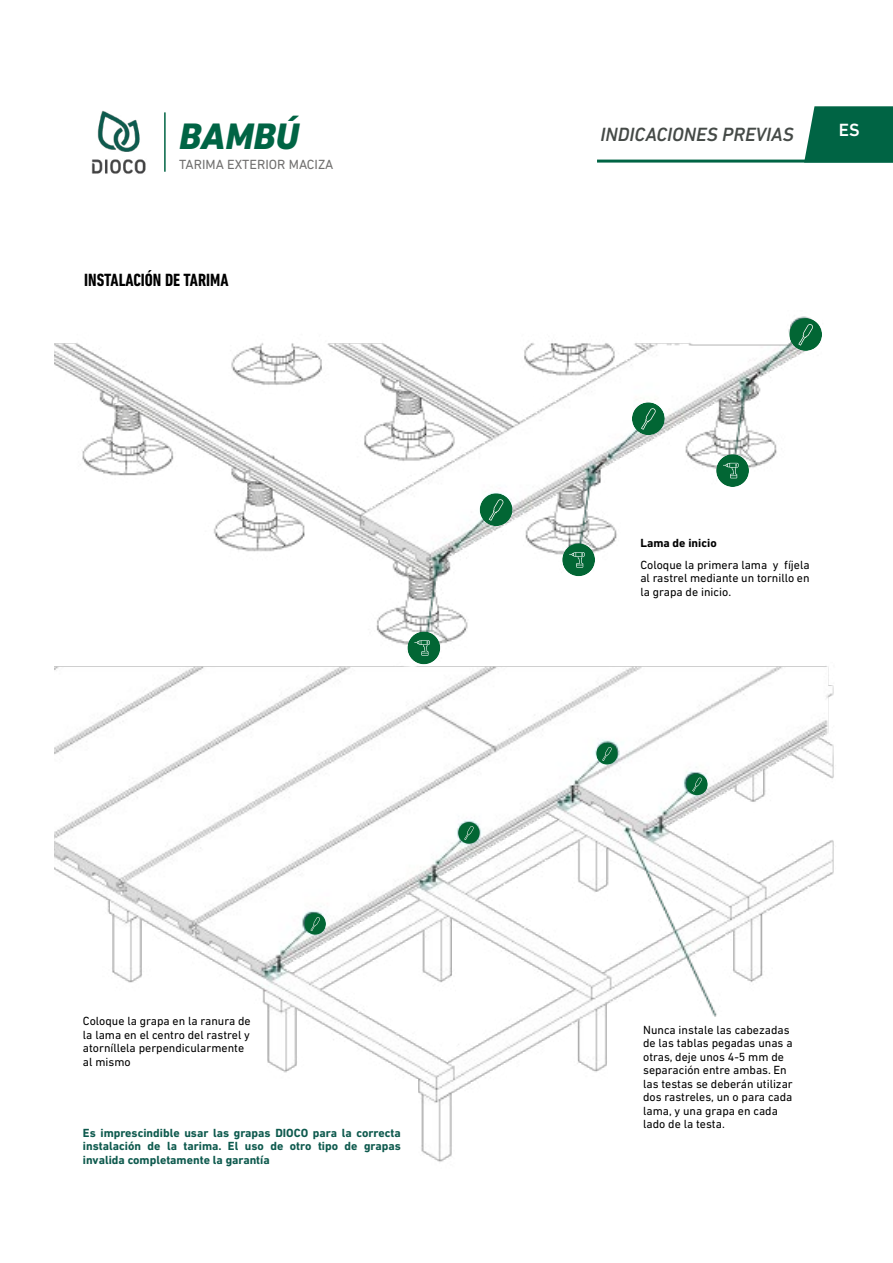
<style>
.page{position:relative;width:893px;height:1263px;background:#fff}
.page>*{position:absolute;margin:0;border:0;box-sizing:border-box;transform-origin:0 0}
.t1{font:italic 800 37.5px "DIN Next LT Pro";color:#006444}
.t2{font:italic 500 19.5px "DIN Next LT Pro";color:#454a47}
.t3{font:700 condensed 18px "DIN Next LT Pro";color:#000}
.t4{font:500 18px "DIN Next LT Pro";color:#fff}
.t5{font:13.5px "DIN Next LT Pro";color:#71706f}
.t6{font:12px/13.5px "DIN Next LT Pro";color:#000}
.t7{font:700 12px/13.5px "DIN Next LT Pro";color:#0d594d;text-align:justify}
.t8{font:700 12px "DIN Next LT Pro";color:#000}
</style>
<div class="page">
<img style="left:91px;top:110px;width:55px;height:64px">
<hr style="left:164px;top:112px;width:2px;height:60px;background:#006444">
<hr style="left:597px;top:160px;width:296px;height:3px;background:#006444">
<svg style="left:804px;top:106px;width:89px;height:57px;background:#116e50"></svg>
<img style="left:54px;top:316px;width:780px;height:846px">
<div style="left:407px;top:631px;width:33px;height:33px;background:#026634;border-radius:50%"></div>
<svg style="left:414px;top:640px;width:16px;height:16px"></svg>
<div style="left:562px;top:543px;width:33px;height:33px;background:#026634;border-radius:50%"></div>
<svg style="left:569px;top:552px;width:16px;height:16px"></svg>
<div style="left:716px;top:454px;width:33px;height:33px;background:#026634;border-radius:50%"></div>
<svg style="left:723px;top:463px;width:16px;height:15px"></svg>
<div style="left:789px;top:318px;width:33px;height:33px;background:#026634;border-radius:50%"></div>
<svg style="left:798px;top:324px;width:15px;height:22px"></svg>
<div style="left:632px;top:402px;width:33px;height:33px;background:#026634;border-radius:50%"></div>
<svg style="left:641px;top:408px;width:15px;height:22px"></svg>
<div style="left:480px;top:493px;width:32px;height:33px;background:#026634;border-radius:50%"></div>
<svg style="left:489px;top:499px;width:14px;height:22px"></svg>
<div style="left:305px;top:913px;width:21px;height:21px;background:#026634;border-radius:50%"></div>
<svg style="left:310px;top:917px;width:10px;height:14px"></svg>
<div style="left:458px;top:822px;width:22px;height:22px;background:#026634;border-radius:50%"></div>
<svg style="left:464px;top:826px;width:10px;height:14px"></svg>
<div style="left:596px;top:743px;width:22px;height:21px;background:#026634;border-radius:50%"></div>
<svg style="left:602px;top:747px;width:10px;height:14px"></svg>
<div style="left:686px;top:774px;width:22px;height:21px;background:#026634;border-radius:50%"></div>
<svg style="left:692px;top:778px;width:10px;height:14px"></svg>
<h1 class="t1" style="left:179px;top:114px;width:121px">BAMBÚ</h1>
<p class="t5" style="left:179px;top:157px;width:156px">TARIMA EXTERIOR MACIZA</p>
<h3 class="t3" style="left:84px;top:269px;width:146px">INSTALACIÓN DE TARIMA</h3>
<p class="t6" style="left:83px;top:1014px;width:169px">Coloque la grapa en la ranura de la lama en el centro del rastrel y atorníllela perpendicularmente al mismo</p>
<p class="t7" style="left:83px;top:1126px;width:319px">Es imprescindible usar las grapas DIOCO para la correcta instalación de la tarima. El uso de otro tipo de grapas invalida completamente la garantía</p>
<h2 class="t2" style="left:601px;top:123px;width:195px">INDICACIONES PREVIAS</h2>
<h3 class="t4" style="left:839px;top:119px;width:22px">ES</h3>
<p class="t8" style="left:640px;top:535px;width:78px">Lama de inicio</p>
<p class="t6" style="left:640px;top:558px;width:171px;text-align:justify">Coloque la primera lama y fíjela al rastrel mediante un tornillo en la grapa de inicio.</p>
<p class="t6" style="left:643px;top:1023px;width:151px">Nunca instale las cabezadas de las tablas pegadas unas a otras, deje unos 4-5 mm de separación entre ambas. En las testas se deberán utilizar dos rastreles, un o para cada lama, y una grapa en cada lado de la testa.</p>
</div>
